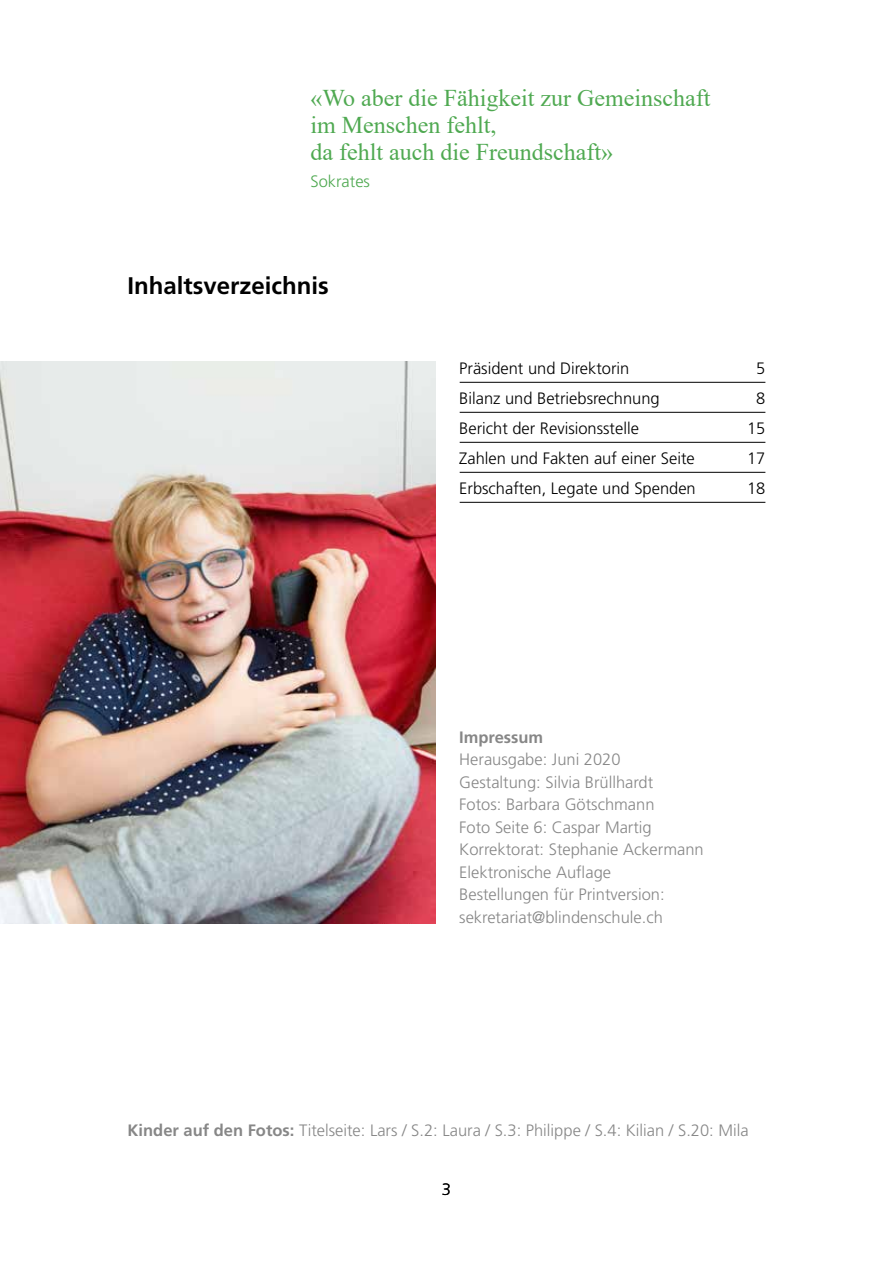
<style>
.page{position:relative;width:893px;height:1263px;background:#fff}
.page>*{position:absolute;margin:0;border:0;box-sizing:border-box;transform-origin:0 0}
.t1{font:24px/27px "Times New Roman";color:#4fa951}
.t2{font:700 24px "Frutiger LT Pro";color:#000}
.t3{font:300 16.5px/22.5px "Frutiger LT Pro";color:#878787}
.t4{font:300 16.5px/30px "Frutiger LT Pro";color:#000}
.t5{font:700 16.5px "Frutiger LT Pro";color:#878787}
.t6{font:300 16.5px "Frutiger LT Pro";color:#4fa951}
.s1{font-weight:700}
</style>
<div class="page">
<img style="left:0;top:361px;width:435px;height:562px">
<hr style="left:460px;top:382px;width:305px;height:1px;background:#000">
<hr style="left:460px;top:412px;width:305px;height:1px;background:#000">
<hr style="left:460px;top:442px;width:305px;height:1px;background:#000">
<hr style="left:460px;top:472px;width:305px;height:1px;background:#000">
<hr style="left:460px;top:502px;width:305px;height:1px;background:#000">
<h1 class="t1" style="left:310px;top:84px;width:401px">«Wo aber die Fähigkeit zur Gemeinschaft im Menschen fehlt,<br>da fehlt auch die Freundschaft»</h1>
<p class="t6" style="left:310px;top:172px;width:61px">Sokrates</p>
<h1 class="t2" style="left:128px;top:272px;width:203px">Inhaltsverzeichnis</h1>
<p class="t4" style="left:459px;top:353px;width:238px">Präsident und Direktorin<br>Bilanz und Betriebsrechnung<br>Bericht der Revisionsstelle<br>Zahlen und Fakten auf einer Seite<br>Erbschaften, Legate und Spenden</p>
<p class="t4" style="left:747px;top:353px;width:20px;text-align:center">5<br>8<br>15<br>17<br>18</p>
<p class="t5" style="left:459px;top:727px;width:86px">Impressum</p>
<p class="t3" style="left:459px;top:748px;width:246px">Herausgabe: Juni 2020<br>Gestaltung: Silvia Brüllhardt<br>Fotos: Barbara Götschmann<br>Foto Seite 6: Caspar Martig<br>Korrektorat: Stephanie Ackermann<br>Elektronische Auflage<br>Bestellungen für Printversion: sekretariat@blindenschule.ch</p>
<p class="t3" style="left:128px;top:1119px;width:623px"><span class="s1">Kinder auf den Fotos:</span> Titelseite: Lars / S.2: Laura / S.3: Philippe / S.4: Kilian / S.20: Mila</p>
<p class="t4" style="left:442px;top:1174px;width:11px">3</p>
</div>
